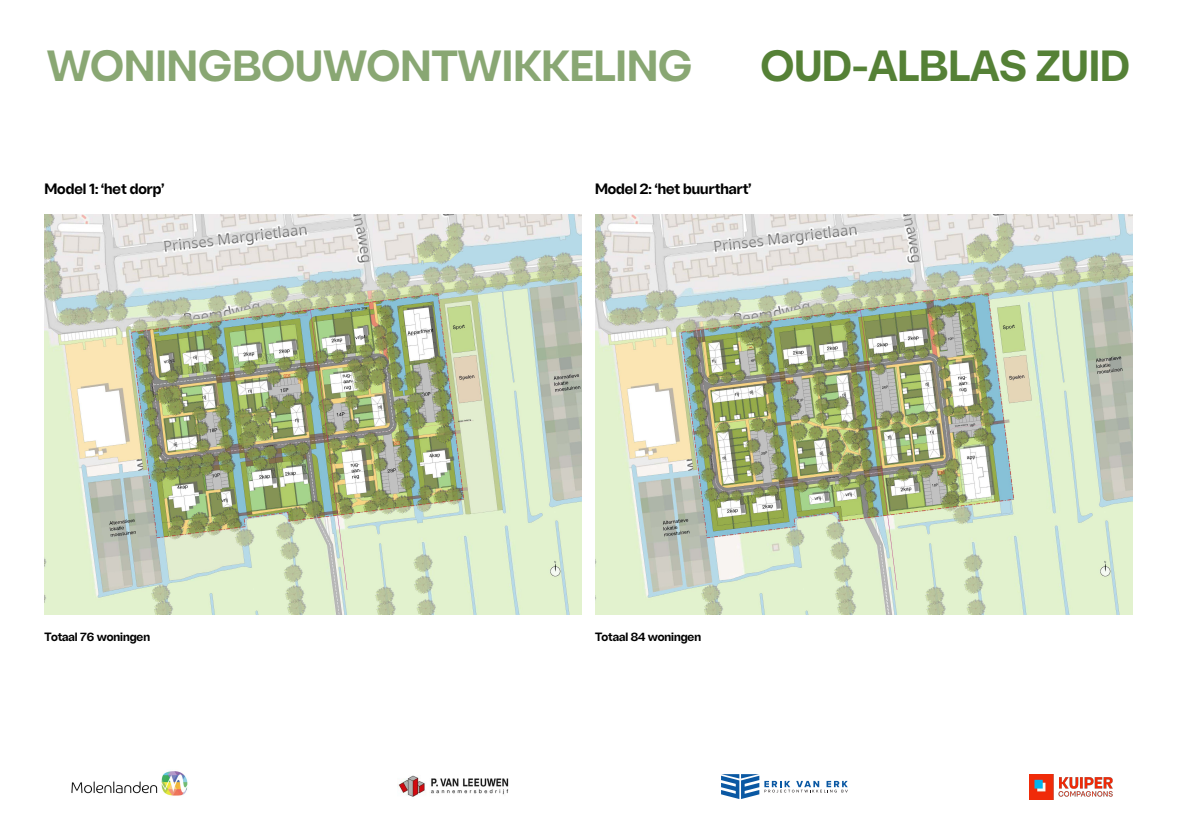
<style>
.page{position:relative;width:1180px;height:835px;background:#fff}
.page>*{position:absolute;margin:0;border:0;box-sizing:border-box;transform-origin:0 0}
.Titel_zwart{font:700 42.35px "Sherika";color:#89a773}
.Titel_zwart-2{font:700 42.35px "Sherika";color:#558136}
.Titel_zwart-3{font:700 14.63px "Sherika";color:#000}
.Titel_zwart-4{font:700 11.69px "Sherika";color:#000}
</style>
<div class="page">
<img style="left:1030px;top:774px;width:82px;height:25px">
<svg style="left:721px;top:774px;width:127px;height:24px"></svg>
<img style="left:71px;top:771px;width:117px;height:25px">
<img style="left:398px;top:775px;width:111px;height:22px">
<img style="left:45px;top:215px;width:537px;height:399px">
<img style="left:595px;top:215px;width:537px;height:399px">
<p class="Titel_zwart" style="left:47px;top:38px;width:647px">WONINGBOUWONTWIKKELING</p>
<p class="Titel_zwart-2" style="left:760px;top:38px;width:371px">OUD-ALBLAS ZUID</p>
<p class="Titel_zwart-3" style="left:45px;top:179px;width:121px">Model 1: ‘het dorp’</p>
<p class="Titel_zwart-3" style="left:595px;top:179px;width:158px">Model 2: ‘het buurthart’</p>
<p class="Titel_zwart-4" style="left:45px;top:629px;width:107px">Totaal 76 woningen</p>
<p class="Titel_zwart-4" style="left:595px;top:629px;width:107px">Totaal 84 woningen</p>
</div>
